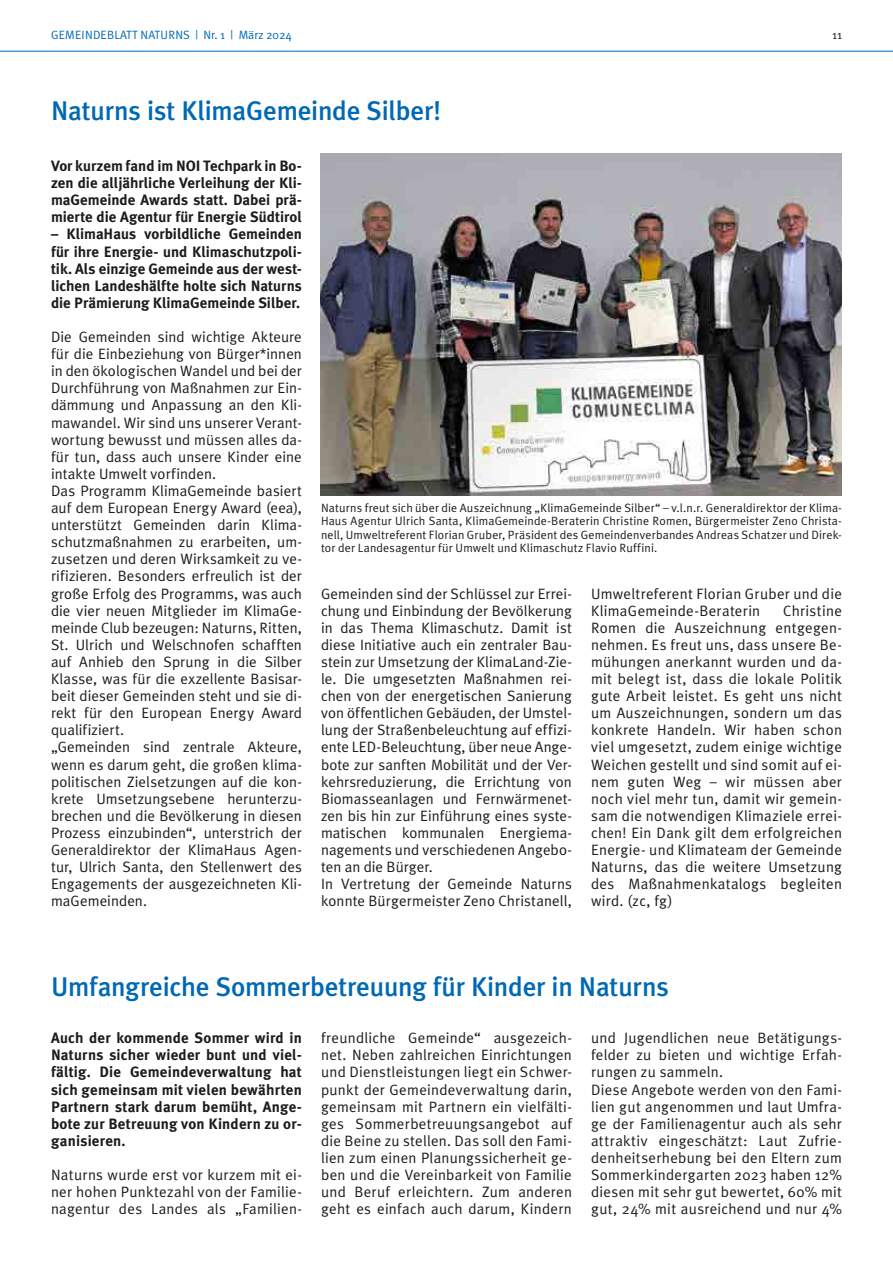
<style>
.page{position:relative;width:893px;height:1263px;background:#fff}
.page>*{position:absolute;margin:0;border:0;box-sizing:border-box;transform-origin:0 0}
.t1{font:500 27px "Meta Plus";letter-spacing:-.01em;color:#0069b4}
.t2{font:15px/17.1px "Meta Plus Normal";letter-spacing:.005em;color:#1c1c1b}
.t3{font:700 15px/17.1px "Meta Plus";letter-spacing:.005em;color:#1c1c1b;text-align:justify}
.t4{font:12px/13.5px "Meta Plus Normal";letter-spacing:.015em;color:#1c1c1b;text-align:justify}
.t5{font:12px "Meta Plus Normal";letter-spacing:.01em;color:#0069b4}
</style>
<div class="page">
<hr style="left:0;top:51px;width:893px;height:1px;background:#0069b4">
<img style="left:321px;top:154px;width:521px;height:342px">
<p class="t5" style="left:51px;top:28px;width:242px">GEMEINDEBLATT NATURNS | Nr. 1 | März 2024</p>
<p class="t4" style="left:832px;top:28px;width:11px">11</p>
<h1 class="t1" style="left:51px;top:95px;width:391px">Naturns ist KlimaGemeinde Silber!</h1>
<p class="t3" style="left:51px;top:157px;width:252px">Vor kurzem fand im NOI Techpark in Bo&shy;zen die alljährliche Verleihung der Kli&shy;maGemeinde Awards statt. Dabei prä&shy;mierte die Agentur für Energie Südtirol</p>
<p class="t3" style="left:51px;top:226px;width:252px">– KlimaHaus vorbildliche Gemeinden für ihre Energie- und Klimaschutzpoli&shy;tik. Als einzige Gemeinde aus der west&shy;lichen Landeshälfte holte sich Naturns die Prämierung KlimaGemeinde Silber.</p>
<p class="t2" style="left:51px;top:328px;width:252px">Die Gemeinden sind wichtige Akteure für die Einbeziehung von Bürger*innen in den ökologischen Wandel und bei der Durchführung von Maßnahmen zur Ein&shy;dämmung und Anpassung an den Kli&shy;mawandel. Wir sind uns unserer Verant&shy;wortung bewusst und müssen alles da&shy;für tun, dass auch unsere Kinder eine intakte Umwelt vorfinden.<br>Das Programm KlimaGemeinde basiert auf dem European Energy Award (eea), unterstützt Gemeinden darin Klima&shy;schutzmaßnahmen zu erarbeiten, um&shy;zusetzen und deren Wirksamkeit zu ve&shy;rifizieren. Besonders erfreulich ist der große Erfolg des Programms, was auch die vier neuen Mitglieder im KlimaGe&shy;meinde Club bezeugen: Naturns, Ritten, St. Ulrich und Welschnofen schafften auf Anhieb den Sprung in die Silber Klasse, was für die exzellente Basisar&shy;beit dieser Gemeinden steht und sie di&shy;rekt für den European Energy Award qualifiziert.<br>„Gemeinden sind zentrale Akteure, wenn es darum geht, die großen klima&shy;politischen Zielsetzungen auf die kon&shy;krete Umsetzungsebene herunterzu&shy;brechen und die Bevölkerung in diesen Prozess einzubinden“, unterstrich der Generaldirektor der KlimaHaus Agen&shy;tur, Ulrich Santa, den Stellenwert des Engagements der ausgezeichneten Kli&shy;maGemeinden.</p>
<p class="t4" style="left:321px;top:501px;width:522px">Naturns freut sich über die Auszeichnung „KlimaGemeinde Silber“ – v.l.n.r. Generaldirektor der Klima-Haus Agentur Ulrich Santa, KlimaGemeinde-Beraterin Christine Romen, Bürgermeister Zeno Christa&shy;nell, Umweltreferent Florian Gruber, Präsident des Gemeindenverbandes Andreas Schatzer und Direk&shy;tor der Landesagentur für Umwelt und Klimaschutz Flavio Ruffini.</p>
<p class="t2" style="left:321px;top:585px;width:252px">Gemeinden sind der Schlüssel zur Errei&shy;chung und Einbindung der Bevölkerung in das Thema Klimaschutz. Damit ist diese Initiative auch ein zentraler Bau&shy;stein zur Umsetzung der KlimaLand-Zie&shy;le. Die umgesetzten Maßnahmen rei&shy;chen von der energetischen Sanierung von öffentlichen Gebäuden, der Umstel&shy;lung der Straßenbeleuchtung auf effizi&shy;ente LED-Beleuchtung, über neue Ange&shy;bote zur sanften Mobilität und der Ver&shy;kehrsreduzierung, die Errichtung von Biomasseanlagen und Fernwärmenet&shy;zen bis hin zur Einführung eines syste&shy;matischen kommunalen Energiema&shy;nagements und verschiedenen Angebo&shy;ten an die Bürger.<br>In Vertretung der Gemeinde Naturns konnte Bürgermeister Zeno Christanell,</p>
<p class="t2" style="left:591px;top:585px;width:252px">Umweltreferent Florian Gruber und die<br>KlimaGemeinde-Beraterin</p>
<p class="t2" style="left:591px;top:602px;width:252px;text-align:justify;text-indent:192px">Christine Romen die Auszeichnung entgegen&shy;nehmen. Es freut uns, dass unsere Be&shy;mühungen anerkannt wurden und da&shy;mit belegt ist, dass die lokale Politik gute Arbeit leistet. Es geht uns nicht um Auszeichnungen, sondern um das konkrete Handeln. Wir haben schon viel umgesetzt, zudem einige wichtige Weichen gestellt und sind somit auf ei&shy;nem guten Weg – wir müssen aber noch viel mehr tun, damit wir gemein&shy;sam die notwendigen Klimaziele errei&shy;chen! Ein Dank gilt dem erfolgreichen Energie- und Klimateam der Gemeinde Naturns, das die weitere Umsetzung des Maßnahmenkatalogs begleiten wird. (zc, fg)</p>
<h1 class="t1" style="left:51px;top:971px;width:619px">Umfangreiche Sommerbetreuung für Kinder in Naturns</h1>
<p class="t3" style="left:51px;top:1029px;width:252px">Auch der kommende Sommer wird in Naturns sicher wieder bunt und viel&shy;fältig. Die Gemeindeverwaltung hat sich gemeinsam mit vielen bewährten Partnern stark darum bemüht, Ange&shy;bote zur Betreuung von Kindern zu or&shy;ganisieren.</p>
<p class="t2" style="left:51px;top:1166px;width:252px;text-align:justify">Naturns wurde erst vor kurzem mit ei&shy;ner hohen Punktezahl von der Familie&shy;nagentur des Landes als „Familien-</p>
<p class="t2" style="left:321px;top:1029px;width:252px;text-align:justify">freundliche Gemeinde“ ausgezeich&shy;net. Neben zahlreichen Einrichtungen und Dienstleistungen liegt ein Schwer&shy;punkt der Gemeindeverwaltung darin, gemeinsam mit Partnern ein vielfälti&shy;ges Sommerbetreuungsangebot auf die Beine zu stellen. Das soll den Fami&shy;lien zum einen Planungssicherheit ge&shy;ben und die Vereinbarkeit von Familie und Beruf erleichtern. Zum anderen geht es einfach auch darum, Kindern</p>
<p class="t2" style="left:591px;top:1029px;width:252px">und Jugendlichen neue Betätigungs&shy;felder zu bieten und wichtige Erfah&shy;rungen zu sammeln.<br>Diese Angebote werden von den Fami&shy;lien gut angenommen und laut Umfra&shy;ge der Familienagentur auch als sehr attraktiv eingeschätzt: Laut Zufrie&shy;denheitserhebung bei den Eltern zum Sommerkindergarten 2023 haben 12% diesen mit sehr gut bewertet, 60% mit gut, 24% mit ausreichend und nur 4%</p>
</div>
